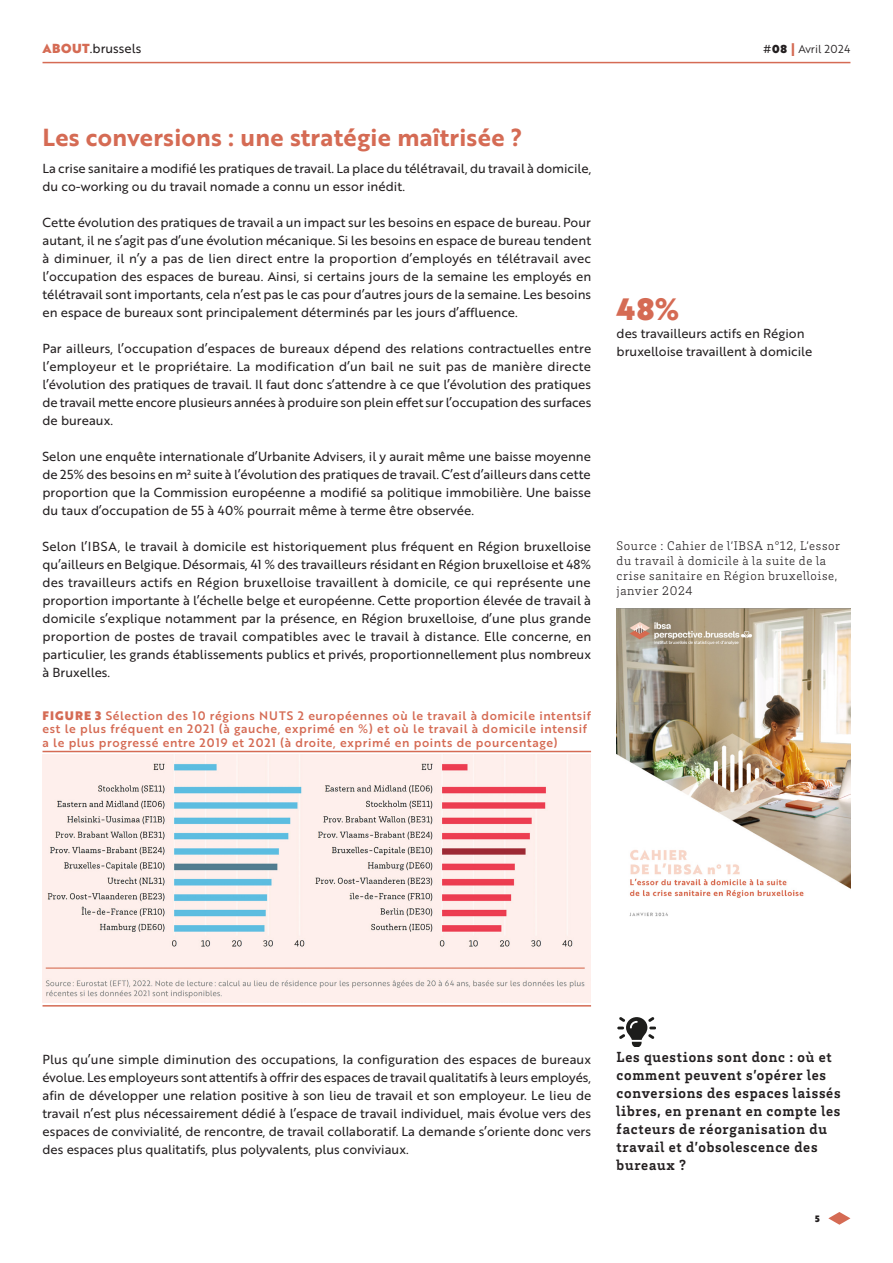
<style>
.page{position:relative;width:893px;height:1263px;background:#fff}
.page>*{position:absolute;margin:0;border:0;box-sizing:border-box;transform-origin:0 0}
._1-Body_Brother{font:30px "Brother 1816 Black";color:#d56b54}
.Titre_niveau_3{font:24px "Brother 1816 Bold";letter-spacing:.01em;color:#d56b54}
.Commentaires{font:700 15px/18px "Brix Slab";letter-spacing:.05em;color:#231f20}
._1-Body_Brother-2{font:12.75px/18px "Brother 1816 Regular";color:#231f20;text-align:justify}
.Commentaires-2{font:300 12.75px/15px "Brix Slab";letter-spacing:.05em;color:#231f20}
.TAB_GRAPH_Titres{font:12px/13.5px "Brother 1816 Medium";letter-spacing:.05em;color:#d56b54}
.t1{font:11.25px "Brother 1816 Book";color:#231f20}
.t2{font:9px "Brother 1816 Black";color:#231f20}
.s1{font-family:"Brother 1816 Black";color:#d56b54}
.s2{font-family:"Brother 1816 Regular"}
.s3{font-family:"Brother 1816 Black"}
.s4{font-family:"Brother 1816 Bold";font-size:15px;color:#d56b54}
</style>
<div class="page">
<svg style="left:828px;top:1212px;width:22px;height:13px"></svg>
<hr style="left:43px;top:62px;width:807px;height:1px;background:#d56b54">
<img style="left:617px;top:608px;width:233px;height:309px">
<svg style="left:617px;top:1017px;width:39px;height:30px"></svg>
<img style="left:43px;top:755px;width:548px;height:247px">
<hr style="left:43px;top:1005px;width:548px;height:1px;background:#d56b54">
<hr style="left:43px;top:751px;width:548px;height:1px;background:#d56b54">
<p class="_1-Body_Brother-2" style="left:43px;top:39px;width:100px"><span class="s1">ABOUT</span>.brussels</p>
<p class="t1" style="left:763px;top:41px;width:89px"><span class="s2">#</span><span class="s3">08</span> <span class="s4">|</span> Avril 2024</p>
<p class="Titre_niveau_3" style="left:43px;top:119px;width:481px">Les conversions : une stratégie maîtrisée ?</p>
<p class="_1-Body_Brother-2" style="left:43px;top:158px;width:550px">La crise sanitaire a modifié les pratiques de travail. La place du télétravail, du travail à domicile, du co-working ou du travail nomade a connu un essor inédit.</p>
<p class="_1-Body_Brother-2" style="left:43px;top:212px;width:550px">Cette évolution des pratiques de travail a un impact sur les besoins en espace de bureau. Pour autant, il ne s’agit pas d’une évolution mécanique. Si les besoins en espace de bureau tendent à diminuer, il n’y a pas de lien direct entre la proportion d’employés en télétravail avec l’occupation des espaces de bureau. Ainsi, si certains jours de la semaine les employés en télétravail sont importants, cela n’est pas le cas pour d’autres jours de la semaine. Les besoins en espace de bureaux sont principalement déterminés par les jours d’affluence.</p>
<p class="_1-Body_Brother-2" style="left:43px;top:338px;width:550px">Par ailleurs, l’occupation d’espaces de bureaux dépend des relations contractuelles entre l’employeur et le propriétaire. La modification d’un bail ne suit pas de manière directe l’évolution des pratiques de travail. Il faut donc s’attendre à ce que l’évolution des pratiques de travail mette encore plusieurs années à produire son plein effet sur l’occupation des surfaces de bureaux.</p>
<p class="_1-Body_Brother-2" style="left:43px;top:446px;width:550px">Selon une enquête internationale d’Urbanite Advisers, il y aurait même une baisse moyenne de 25% des besoins en m² suite à l’évolution des pratiques de travail. C’est d’ailleurs dans cette proportion que la Commission européenne a modifié sa politique immobilière. Une baisse du taux d’occupation de 55 à 40% pourrait même à terme être observée.</p>
<p class="_1-Body_Brother-2" style="left:43px;top:536px;width:550px">Selon l’IBSA, le travail à domicile est historiquement plus fréquent en Région bruxelloise qu’ailleurs en Belgique. Désormais, 41 % des travailleurs résidant en Région bruxelloise et 48% des travailleurs actifs en Région bruxelloise travaillent à domicile, ce qui représente une proportion importante à l’échelle belge et européenne. Cette proportion élevée de travail à domicile s’explique notamment par la présence, en Région bruxelloise, d’une plus grande proportion de postes de travail compatibles avec le travail à distance. Elle concerne, en particulier, les grands établissements publics et privés, proportionnellement plus nombreux à Bruxelles.</p>
<p class="TAB_GRAPH_Titres" style="left:43px;top:708px;width:550px"><span class="s3">FIGURE 3</span> Sélection des 10 régions NUTS 2 européennes où le travail à domicile intentsif est le plus fréquent en 2021 (à gauche, exprimé en %) et où le travail à domicile intensif a le plus progressé entre 2019 et 2021 (à droite, exprimé en points de pourcentage)</p>
<p class="_1-Body_Brother" style="left:617px;top:286px;width:64px">48%</p>
<p class="_1-Body_Brother-2" style="left:617px;top:324px;width:197px">des travailleurs actifs en Région bruxelloise travaillent à domicile</p>
<p class="Commentaires-2" style="left:617px;top:538px;width:225px">Source : Cahier de l’IBSA n°12, L’essor du travail à domicile à la suite de la crise sanitaire en Région bruxelloise, janvier 2024</p>
<p class="_1-Body_Brother-2" style="left:43px;top:1049px;width:550px">Plus qu’une simple diminution des occupations, la configuration des espaces de bureaux évolue. Les employeurs sont attentifs à offrir des espaces de travail qualitatifs à leurs employés, afin de développer une relation positive à son lieu de travail et son employeur. Le lieu de travail n’est plus nécessairement dédié à l’espace de travail individuel, mais évolue vers des espaces de convivialité, de rencontre, de travail collaboratif. La demande s’oriente donc vers des espaces plus qualitatifs, plus polyvalents, plus conviviaux.</p>
<p class="Commentaires" style="left:617px;top:1047px;width:226px">Les questions sont donc : où et comment peuvent s’opérer les conversions des espaces laissés libres, en prenant en compte les facteurs de réorganisation du travail et d’obsolescence des bureaux ?</p>
<p class="t2" style="left:815px;top:1211px;width:6px">5</p>
</div>
